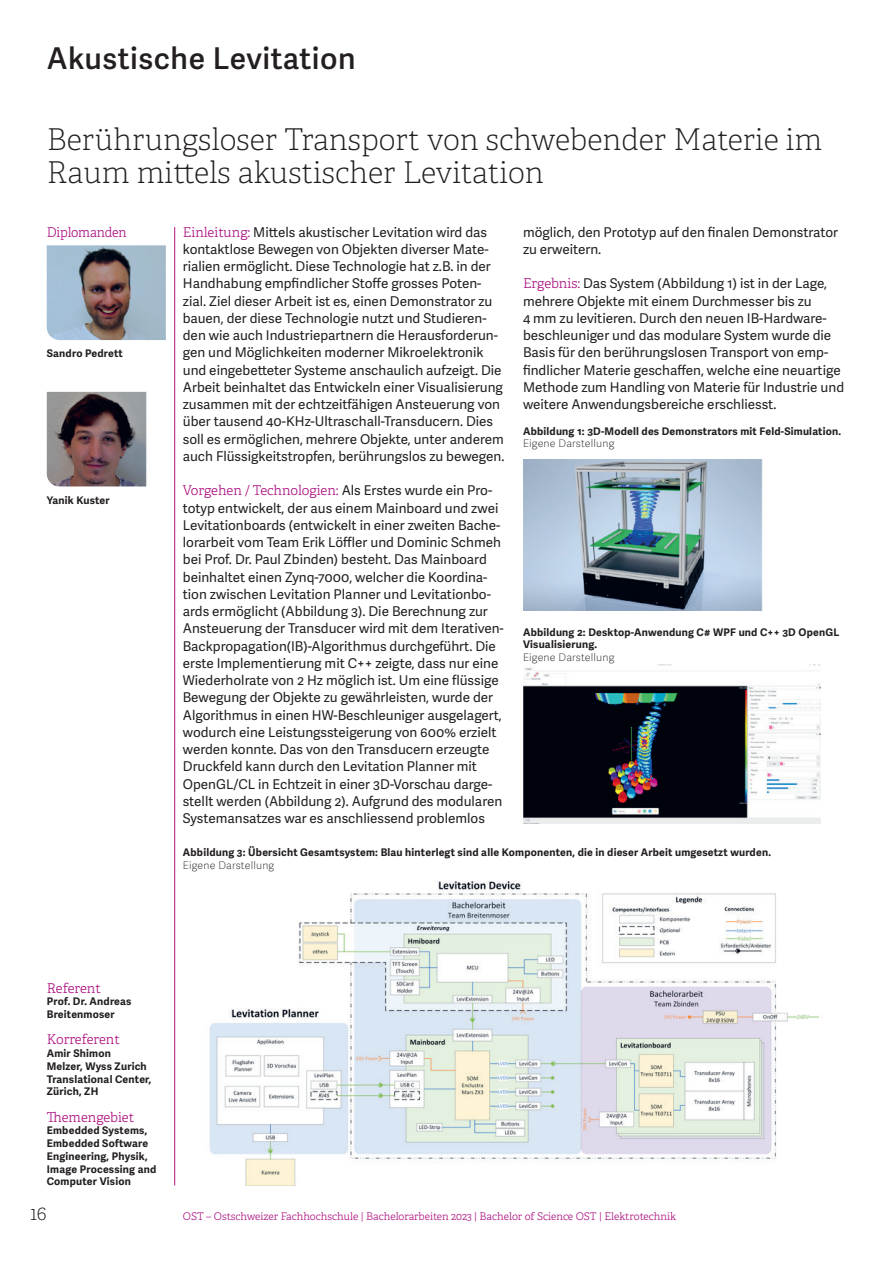
<style>
.page{position:relative;width:893px;height:1263px;background:#fff}
.page>*{position:absolute;margin:0;border:0;box-sizing:border-box;transform-origin:0 0}
.t1{font:100 30px/33px "Adelle";color:#231f20}
.t2{font:600 30px "Adelle Sans";letter-spacing:.02em;color:#231f20}
.t3{font:100 19.5px "Adelle";color:#231f20}
.t4{font:13.5px/17.2px "Adelle Sans";color:#231f20}
.t5{font:300 13.5px "Adelle";letter-spacing:-.005em;color:#ac1281}
.t6{font:300 13.5px "Adelle";letter-spacing:-.005em;color:#ac1281;scale:.96 1}
.t7{font:700 10.5px/12.8px "Adelle Sans";letter-spacing:.02em;color:#231f20}
.t8{font:300 10.5px "Adelle";color:#ac1281}
.t9{font:100 10.5px "Adelle Sans";letter-spacing:.02em;color:#231f20}
.s1{font-family:"Adelle";font-weight:300;color:#ac1281}
.s2{font-family:"Adelle Sans";font-weight:400;color:#231f20}
</style>
<div class="page">
<hr style="left:174px;top:227px;width:1px;height:958px;background:#ac1281">
<img style="left:523px;top:459px;width:240px;height:151px">
<img style="left:523px;top:664px;width:298px;height:159px">
<img style="left:209px;top:881px;width:610px;height:304px">
<img style="left:47px;top:245px;width:119px;height:95px">
<img style="left:47px;top:392px;width:100px;height:94px">
<h1 class="t2" style="left:47px;top:41px;width:310px">Akustische Levitation</h1>
<h1 class="t1" style="left:47px;top:124px;width:777px">Berührungsloser Transport von schwebender Materie im<br>Raum mittels akustischer Levitation</h1>
<p class="t6" style="left:47px;top:224px;width:85px">Diplomanden</p>
<p class="t7" style="left:47px;top:347px;width:78px">Sandro Pedrett</p>
<p class="t7" style="left:47px;top:494px;width:64px">Yanik Kuster</p>
<p class="t4" style="left:183px;top:224px;width:323px"><span class="s1">Einleitung:</span> Mittels akustischer Levitation wird das kontaktlose Bewegen von Objekten diverser Mate&shy;rialien ermöglicht. Diese Technologie hat z.B. in der Handhabung empfindlicher Stoffe grosses Poten&shy;zial. Ziel dieser Arbeit ist es, einen Demonstrator zu bauen, der diese Technologie nutzt und Studieren&shy;den wie auch Industriepartnern die Herausforderun&shy;gen und Möglichkeiten moderner Mikroelektronik und eingebetteter Systeme anschaulich aufzeigt. Die Arbeit beinhaltet das Entwickeln einer Visualisierung zusammen mit der echtzeitfähigen Ansteuerung von über tausend 40-KHz-Ultraschall-Transducern. Dies soll es ermöglichen, mehrere Objekte, unter anderem auch Flüssigkeitstropfen, berührungslos zu bewegen.</p>
<p class="t5" style="left:183px;top:482px;width:311px">Vorgehen / Technologien: <span class="s2">Als Erstes wurde ein Pro-</span></p>
<p class="t4" style="left:183px;top:500px;width:323px">totyp entwickelt, der aus einem Mainboard und zwei Levitationboards (entwickelt in einer zweiten Bache&shy;lorarbeit vom Team Erik Löffler und Dominic Schmeh bei Prof. Dr. Paul Zbinden) besteht. Das Mainboard beinhaltet einen Zynq-7000, welcher die Koordina&shy;tion zwischen Levitation Planner und Levitationbo&shy;ards ermöglicht (Abbildung 3). Die Berechnung zur Ansteuerung der Transducer wird mit dem Iterativen-Backpropagation(IB)-Algorithmus durchgeführt. Die erste Implementierung mit C++ zeigte, dass nur eine Wiederholrate von 2 Hz möglich ist. Um eine flüssige Bewegung der Objekte zu gewährleisten, wurde der Algorithmus in einen HW-Beschleuniger ausgelagert, wodurch eine Leistungssteigerung von 600% erzielt werden konnte. Das von den Transducern erzeugte Druckfeld kann durch den Levitation Planner mit OpenGL/CL in Echtzeit in einer 3D-Vorschau darge&shy;stellt werden (Abbildung 2). Aufgrund des modularen Systemansatzes war es anschliessend problemlos</p>
<p class="t4" style="left:523px;top:224px;width:317px">möglich, den Prototyp auf den finalen Demonstrator zu erweitern.</p>
<p class="t4" style="left:523px;top:275px;width:323px"><span class="s1">Ergebnis:</span> Das System (Abbildung 1) ist in der Lage, mehrere Objekte mit einem Durchmesser bis zu<br>4 mm zu levitieren. Durch den neuen IB-Hardware&shy;beschleuniger und das modulare System wurde die Basis für den berührungslosen Transport von emp&shy;findlicher Materie geschaffen, welche eine neuartige Methode zum Handling von Materie für Industrie und weitere Anwendungsbereiche erschliesst.</p>
<p class="t7" style="left:523px;top:425px;width:320px">Abbildung 1: 3D-Modell des Demonstrators mit Feld-Simulation.</p>
<p class="t9" style="left:523px;top:438px;width:93px">Eigene Darstellung</p>
<p class="t7" style="left:523px;top:626px;width:318px">Abbildung 2: Desktop-Anwendung C# WPF und C++ 3D OpenGL<br>Visualisierung.</p>
<p class="t9" style="left:523px;top:651px;width:93px">Eigene Darstellung</p>
<p class="t7" style="left:183px;top:846px;width:590px">Abbildung 3: Übersicht Gesamtsystem: Blau hinterlegt sind alle Komponenten, die in dieser Arbeit umgesetzt wurden.</p>
<p class="t9" style="left:183px;top:859px;width:93px">Eigene Darstellung</p>
<p class="t5" style="left:47px;top:980px;width:56px">Referent</p>
<p class="t7" style="left:47px;top:995px;width:86px">Prof. Dr. Andreas<br>Breitenmoser</p>
<p class="t5" style="left:47px;top:1031px;width:75px">Korreferent</p>
<p class="t7" style="left:47px;top:1047px;width:106px">Amir Shimon<br>Melzer, Wyss Zurich<br>Translational Center,<br>Zürich, ZH</p>
<p class="t5" style="left:47px;top:1109px;width:89px">Themengebiet</p>
<p class="t7" style="left:47px;top:1124px;width:111px">Embedded Systems,<br>Embedded Software<br>Engineering, Physik,<br>Image Processing and<br>Computer Vision</p>
<h2 class="t3" style="left:30px;top:1201px;width:18px">16</h2>
<p class="t8" style="left:183px;top:1210px;width:495px">OST – Ostschweizer Fachhochschule | Bachelorarbeiten 2023 | Bachelor of Science OST | Elektrotechnik</p>
</div>
